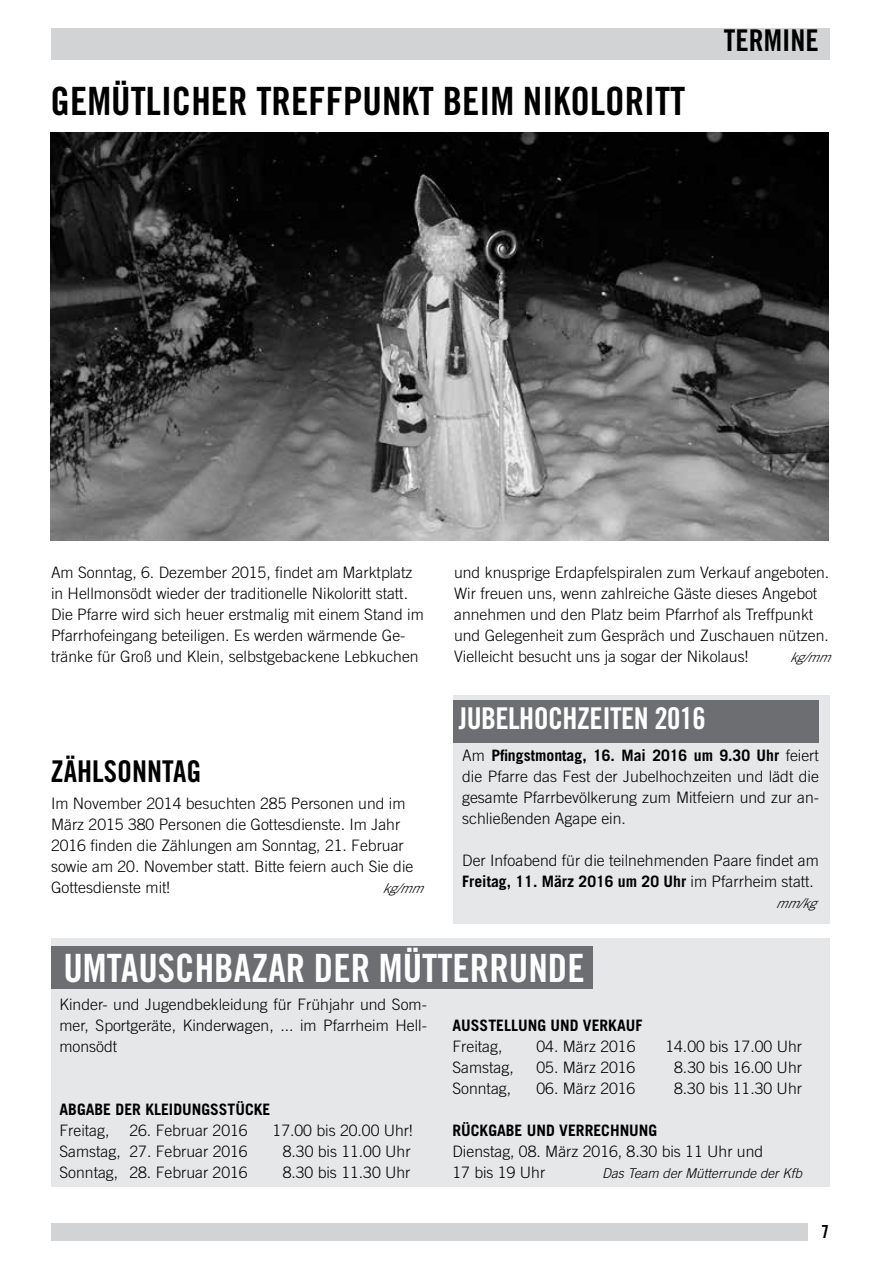
<style>
.page{position:relative;width:893px;height:1263px;background:#fff}
.page>*{position:absolute;margin:0;border:0;box-sizing:border-box;transform-origin:0 0}
.t1{font:39px "Trade Gothic LT Bold Cond Twenty";color:#000}
.t2{font:39px "Trade Gothic LT Bold Cond Twenty";color:#fff}
.t3{font:30px "Trade Gothic LT Bold Cond Twenty";letter-spacing:-.02em;color:#fff}
.t4{font:30px "Trade Gothic LT Bold Cond Twenty";color:#000}
.t5{font:18px "Trade Gothic LT Bold Cond Twenty";color:#000}
.t6{font:300 15.75px/21px "Trade Gothic LT";color:#000}
.t7{font:700 15.75px "Trade Gothic LT";color:#000}
.t8{font:italic 300 13.5px "Trade Gothic LT";color:#000}
.s1{font-weight:700}
</style>
<div class="page">
<div style="left:51px;top:28px;width:778px;height:32px;background:#d1d3d4"></div>
<div style="left:51px;top:1224px;width:757px;height:17px;background:#d1d3d4"></div>
<div style="left:51px;top:938px;width:779px;height:248px;background:#e6e7e8"></div>
<div style="left:51px;top:946px;width:541px;height:43px;background:#6d6e71"></div>
<div style="left:453px;top:695px;width:377px;height:228px;background:#e6e7e8"></div>
<div style="left:453px;top:700px;width:366px;height:43px;background:#6d6e71"></div>
<img style="left:51px;top:132px;width:778px;height:408px">
<h1 class="t1" style="left:51px;top:77px;width:636px">GEMÜTLICHER TREFFPUNKT BEIM NIKOLORITT</h1>
<h2 class="t4" style="left:724px;top:22px;width:96px">TERMINE</h2>
<p class="t6" style="left:51px;top:561px;width:374px">Am Sonntag, 6. Dezember 2015, findet am Marktplatz in Hellmonsödt wieder der traditionelle Nikoloritt statt.<br>Die Pfarre wird sich heuer erstmalig mit einem Stand im Pfarrhofeingang beteiligen. Es werden wärmende Ge&shy;tränke für Groß und Klein, selbstgebackene Lebkuchen</p>
<p class="t6" style="left:454px;top:561px;width:377px">und knusprige Erdapfelspiralen zum Verkauf angeboten.<br>Wir freuen uns, wenn zahlreiche Gäste dieses Angebot annehmen und den Platz beim Pfarrhof als Treffpunkt und Gelegenheit zum Gespräch und Zuschauen nützen.<br>Vielleicht besucht uns ja sogar der Nikolaus!</p>
<p class="t8" style="left:790px;top:649px;width:45px">kg/mm</p>
<h2 class="t4" style="left:50px;top:753px;width:153px">ZÄHLSONNTAG</h2>
<p class="t6" style="left:51px;top:793px;width:364px">Im November 2014 besuchten 285 Personen und im März 2015 380 Personen die Gottesdienste. Im Jahr 2016 finden die Zählungen am Sonntag, 21. Februar sowie am 20. November statt. Bitte feiern auch Sie die Gottesdienste mit!</p>
<p class="t8" style="left:383px;top:880px;width:45px">kg/mm</p>
<h2 class="t3" style="left:459px;top:700px;width:248px">JUBELHOCHZEITEN 2016</h2>
<p class="t6" style="left:462px;top:745px;width:358px;text-align:justify">Am <span class="s1">Pfingstmontag, 16. Mai 2016 um 9.30 Uhr</span> feiert die Pfarre das Fest der Jubelhochzeiten und lädt die gesamte Pfarrbevölkerung zum Mitfeiern und zur an&shy;schließenden Agape ein.</p>
<p class="t6" style="left:462px;top:850px;width:358px">Der Infoabend für die teilnehmenden Paare findet am<br><span class="s1">Freitag, 11. März 2016 um 20 Uhr</span> im Pfarrheim statt.</p>
<p class="t8" style="left:776px;top:895px;width:41px">mm/kg</p>
<h1 class="t2" style="left:63px;top:945px;width:523px">UMTAUSCHBAZAR DER MÜTTERRUNDE</h1>
<p class="t6" style="left:60px;top:993px;width:369px;text-align:justify">Kinder- und Jugendbekleidung für Frühjahr und Som&shy;mer, Sportgeräte, Kinderwagen, ... im Pfarrheim Hell&shy;monsödt</p>
<p class="t7" style="left:60px;top:1099px;width:212px">ABGABE DER KLEIDUNGSSTÜCKE</p>
<p class="t6" style="left:60px;top:1119px;width:51px">Freitag,</p>
<p class="t6" style="left:129px;top:1119px;width:120px">26. Februar 2016</p>
<p class="t6" style="left:273px;top:1119px;width:142px">17.00 bis 20.00 Uhr!</p>
<p class="t6" style="left:60px;top:1140px;width:190px">Samstag, 27. Februar 2016</p>
<p class="t6" style="left:283px;top:1140px;width:129px">8.30 bis 11.00 Uhr</p>
<p class="t6" style="left:60px;top:1161px;width:190px">Sonntag, 28. Februar 2016</p>
<p class="t6" style="left:283px;top:1161px;width:129px">8.30 bis 11.30 Uhr</p>
<p class="t7" style="left:452px;top:1015px;width:191px">AUSSTELLUNG UND VERKAUF</p>
<p class="t6" style="left:452px;top:1035px;width:51px">Freitag,</p>
<p class="t6" style="left:536px;top:1035px;width:100px">04. März 2016</p>
<p class="t6" style="left:665px;top:1035px;width:138px">14.00 bis 17.00 Uhr</p>
<p class="t6" style="left:452px;top:1056px;width:63px">Samstag,</p>
<p class="t6" style="left:536px;top:1056px;width:100px">05. März 2016</p>
<p class="t6" style="left:674px;top:1056px;width:129px">8.30 bis 16.00 Uhr</p>
<p class="t6" style="left:452px;top:1077px;width:60px">Sonntag,</p>
<p class="t6" style="left:536px;top:1077px;width:100px">06. März 2016</p>
<p class="t6" style="left:674px;top:1077px;width:129px">8.30 bis 11.30 Uhr</p>
<p class="t7" style="left:452px;top:1120px;width:206px">RÜCKGABE UND VERRECHNUNG</p>
<p class="t6" style="left:452px;top:1140px;width:312px">Dienstag, 08. März 2016, 8.30 bis 11 Uhr und<br>17 bis 19 Uhr</p>
<p class="t8" style="left:602px;top:1165px;width:201px">Das Team der Mütterrunde der Kfb</p>
<p class="t5" style="left:821px;top:1221px;width:9px">7</p>
</div>
